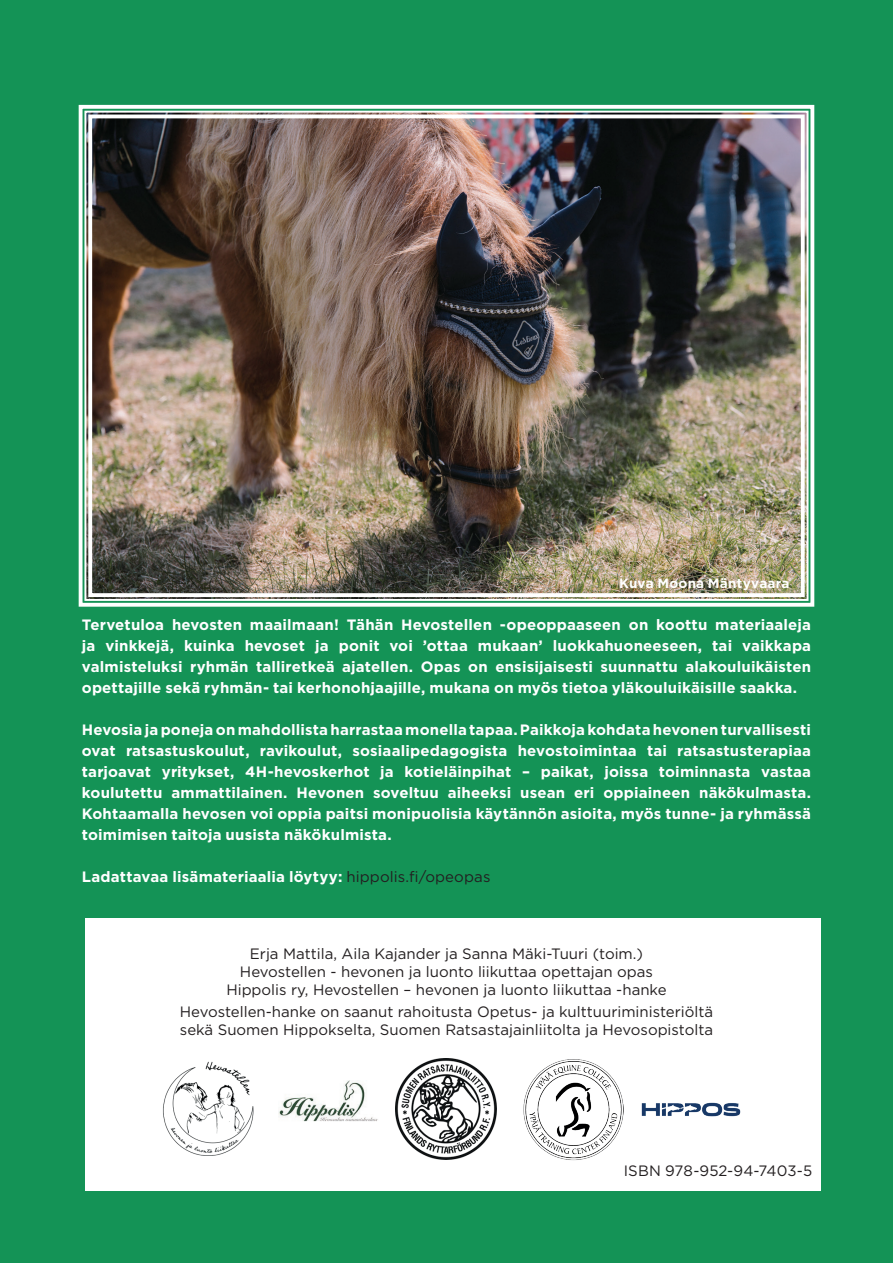
<style>
.page{position:relative;width:893px;height:1263px;background:#149356}
.page>*{position:absolute;margin:0;border:0;box-sizing:border-box;transform-origin:0 0}
.t1{font:700 15px/21px "Gotham";letter-spacing:.01em;color:#fff;text-align:justify}
.t2{font:15px/18px "Gotham";color:#231f20;text-align:center}
.t3{font:700 13.5px "Gotham";letter-spacing:.015em;color:#fff}
.s1{font-weight:400;color:#231f20}
</style>
<div class="page">
<img style="left:78px;top:104px;width:737px;height:503px">
<div style="left:84px;top:111px;width:724px;height:490px;border:2px solid #fff"></div>
<div style="left:88px;top:115px;width:717px;height:482px;border:4px solid #fff"></div>
<div style="left:85px;top:918px;width:736px;height:273px;background:#fff"></div>
<img style="left:163px;top:1061px;width:91px;height:95px">
<img style="left:278px;top:1080px;width:100px;height:42px">
<img style="left:396px;top:1059px;width:100px;height:100px">
<img style="left:523px;top:1059px;width:101px;height:101px">
<img style="left:641px;top:1102px;width:100px;height:15px">
<p class="t3" style="left:619px;top:574px;width:172px">Kuva Moona Mäntyvaara</p>
<p class="t1" style="left:82px;top:614px;width:731px">Tervetuloa hevosten maailmaan! Tähän Hevostellen -opeoppaaseen on koottu materiaaleja ja vinkkejä, kuinka hevoset ja ponit voi ’ottaa mukaan’ luokkahuoneeseen, tai vaikkapa valmisteluksi ryhmän talliretkeä ajatellen. Opas on ensisijaisesti suunnattu alakouluikäisten opettajille sekä ryhmän- tai kerhonohjaajille, mukana on myös tietoa yläkouluikäisille saakka.</p>
<p class="t1" style="left:82px;top:719px;width:731px">Hevosia ja poneja on mahdollista harrastaa monella tapaa. Paikkoja kohdata hevonen turvallisesti ovat ratsastuskoulut, ravikoulut, sosiaalipedagogista hevostoimintaa tai ratsastusterapiaa tarjoavat yritykset, 4H-hevoskerhot ja kotieläinpihat – paikat, joissa toiminnasta vastaa koulutettu ammattilainen. Hevonen soveltuu aiheeksi usean eri oppiaineen näkökulmasta.<br>Kohtaamalla hevosen voi oppia paitsi monipuolisia käytännön asioita, myös tunne- ja ryhmässä toimimisen taitoja uusista näkökulmista.</p>
<p class="t1" style="left:82px;top:866px;width:410px">Ladattavaa lisämateriaalia löytyy: <span class="s1">hippolis.fi/opeopas</span></p>
<p class="t2" style="left:226px;top:944px;width:442px">Erja Mattila, Aila Kajander ja Sanna Mäki-Tuuri (toim.)<br>Hevostellen - hevonen ja luonto liikuttaa opettajan opas<br>Hippolis ry, Hevostellen – hevonen ja luonto liikuttaa -hanke</p>
<p class="t2" style="left:180px;top:1002px;width:535px;text-align:left">Hevostellen-hanke on saanut rahoitusta Opetus- ja kulttuuriministeriöltä sekä Suomen Hippokselta, Suomen Ratsastajainliitolta ja Hevosopistolta</p>
<p class="t2" style="left:624px;top:1161px;width:190px">ISBN 978-952-94-7403-5</p>
</div>
